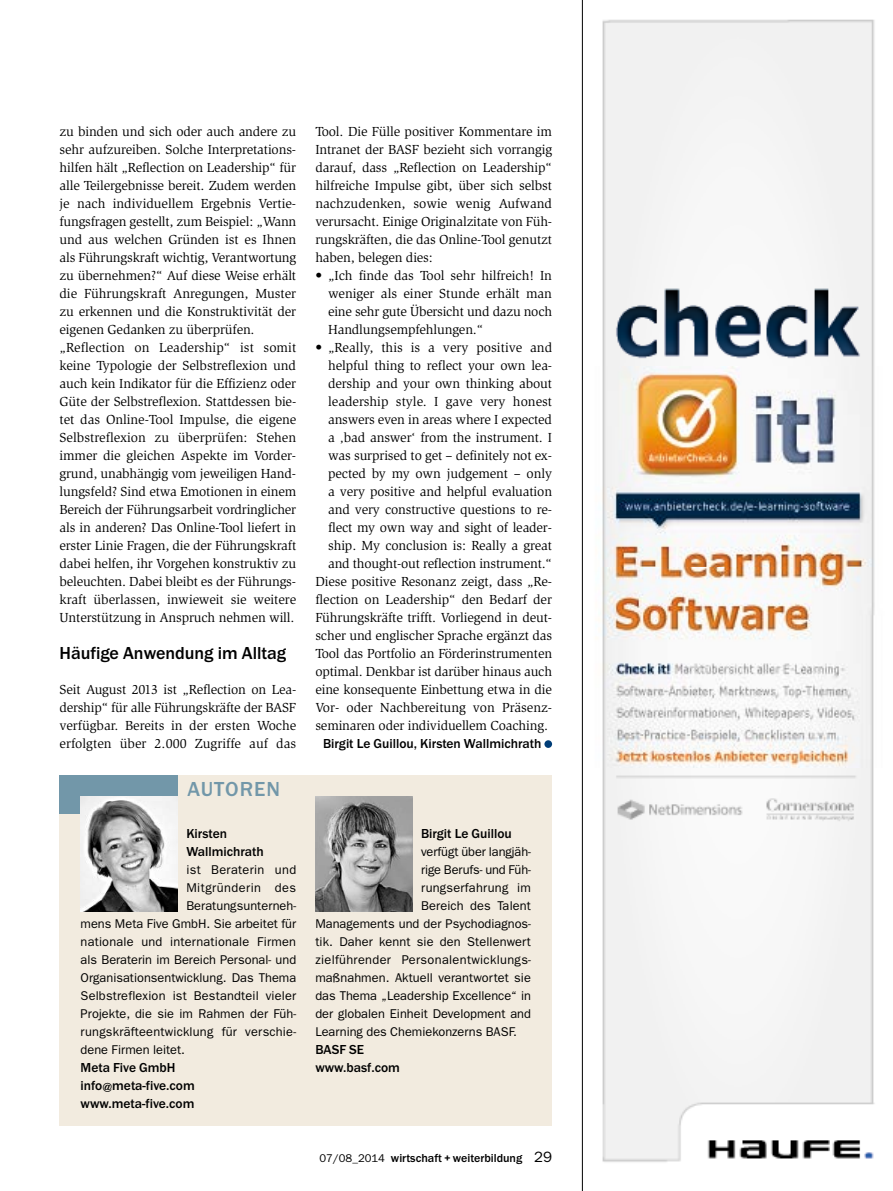
<style>
.page{position:relative;width:893px;height:1191px;background:#fff}
.page>*{position:absolute;margin:0;border:0;box-sizing:border-box;transform-origin:0 0}
.t1{font:500 21px "Franklin Goth EF";color:#7297a9}
.t2{font:500 18px "Franklin Goth EF";color:#000}
.t3{font:13.5px/18px "Slimbach Std";letter-spacing:-.01em;color:#000;text-align:justify}
.t4{font:500 13.5px/18px "Franklin Goth EF";color:#000}
.t5{font:12.75px "Franklin Gothic";letter-spacing:.005em;color:#000}
.t6{font:12.75px "Franklin Gothic";letter-spacing:.025em;color:#000}
.t7{font:12.75px "Franklin Gothic";letter-spacing:.035em;color:#000}
.t8{font:500 12px "Franklin Goth EF";color:#000}
.s1{font-family:"Franklin Gothic";font-weight:400;font-size:11.25px}
.s2{font-family:"Franklin Gothic";font-weight:400;font-size:15px}
</style>
<div class="page">
<img style="left:602px;top:19px;width:273px;height:1143px">
<div style="left:544px;top:740px;width:8px;height:8px;background:#003d77;border-radius:50%"></div>
<div style="left:60px;top:775px;width:492px;height:351px;background:#f2ebdf"></div>
<div style="left:60px;top:775px;width:118px;height:39px;background:#7297a9"></div>
<img style="left:315px;top:796px;width:98px;height:115px">
<img style="left:81px;top:796px;width:97px;height:115px">
<hr style="left:582px;top:0;width:1px;height:1191px;background:#000">
<p class="t3" style="left:60px;top:122px;width:238px;text-align:left">zu binden und sich oder auch andere zu sehr aufzureiben. Solche Interpretations&shy;hilfen hält „Reflection on Leadership“ für alle Teilergebnisse bereit. Zudem werden je nach individuellem Ergebnis Vertie&shy;fungsfragen gestellt, zum Beispiel: „Wann und aus welchen Gründen ist es Ihnen als Führungskraft wichtig, Verantwortung zu übernehmen?“ Auf diese Weise erhält die Führungskraft Anregungen, Muster zu erkennen und die Konstruktivität der eigenen Gedanken zu überprüfen. „Reflection on Leadership“ ist somit keine Typologie der Selbstreflexion und auch kein Indikator für die Effizienz oder Güte der Selbstreflexion. Stattdessen bie&shy;tet das Online-Tool Impulse, die eigene Selbstreflexion zu überprüfen: Stehen immer die gleichen Aspekte im Vorder&shy;grund, unabhängig vom jeweiligen Hand&shy;lungsfeld? Sind etwa Emotionen in einem Bereich der Führungsarbeit vordringlicher als in anderen? Das Online-Tool liefert in erster Linie Fragen, die der Führungskraft dabei helfen, ihr Vorgehen konstruktiv zu beleuchten. Dabei bleibt es der Führungs&shy;kraft überlassen, inwieweit sie weitere Unterstützung in Anspruch nehmen will.</p>
<h2 class="t2" style="left:60px;top:643px;width:228px">Häufige Anwendung im Alltag</h2>
<p class="t3" style="left:60px;top:680px;width:238px">Seit August 2013 ist „Reflection on Lea&shy;dership“ für alle Führungskräfte der BASF verfügbar. Bereits in der ersten Woche erfolgten über 2.000 Zugriffe auf das</p>
<h1 class="t1" style="left:187px;top:777px;width:94px">Autoren</h1>
<p class="t4" style="left:186px;top:824px;width:79px">Kirsten<br>Wallmichrath</p>
<p class="t6" style="left:186px;top:862px;width:111px">ist Beraterin und</p>
<p class="t7" style="left:186px;top:880px;width:111px">Mitgründerin des</p>
<p class="t5" style="left:186px;top:898px;width:111px">Beratungsunterneh-</p>
<p class="t5" style="left:81px;top:916px;width:217px">mens Meta Five GmbH. Sie arbeitet für</p>
<p class="t5" style="left:81px;top:934px;width:217px">nationale und internationale Firmen</p>
<p class="t5" style="left:81px;top:952px;width:217px">als Beraterin im Bereich Personal- und</p>
<p class="t5" style="left:81px;top:970px;width:217px">Organisationsentwicklung. Das Thema</p>
<p class="t5" style="left:81px;top:988px;width:217px">Selbstreflexion ist Bestandteil vieler</p>
<p class="t5" style="left:81px;top:1006px;width:217px">Projekte, die sie im Rahmen der Füh-</p>
<p class="t5" style="left:81px;top:1024px;width:217px">rungskräfteentwicklung für verschie-</p>
<p class="t5" style="left:81px;top:1042px;width:106px">dene Firmen leitet.</p>
<p class="t4" style="left:81px;top:1058px;width:116px">Meta Five GmbH info@meta-five.com www.meta-five.com</p>
<p class="t3" style="left:315px;top:122px;width:238px">Tool. Die Fülle positiver Kommentare im Intranet der BASF bezieht sich vorrangig darauf, dass „Reflection on Leadership“ hilfreiche Impulse gibt, über sich selbst nachzudenken, sowie wenig Aufwand verursacht. Einige Originalzitate von Füh&shy;rungskräften, die das Online-Tool genutzt haben, belegen dies:</p>
<p class="t3" style="left:328px;top:266px;width:225px;text-indent:-13px">• „Ich finde das Tool sehr hilfreich! In weniger als einer Stunde erhält man eine sehr gute Übersicht und dazu noch Handlungsempfehlungen.“</p>
<p class="t3" style="left:315px;top:338px;width:238px">• „Really, this is a very positive and</p>
<p class="t3" style="left:328px;top:356px;width:226px">helpful thing to reflect your own lea-</p>
<p class="t3" style="left:328px;top:374px;width:225px">dership and your own thinking about</p>
<p class="t3" style="left:328px;top:392px;width:225px">leadership style. I gave very honest</p>
<p class="t3" style="left:328px;top:410px;width:225px">answers even in areas where I expected</p>
<p class="t3" style="left:328px;top:428px;width:225px">a ‚bad answer‘ from the instrument. I</p>
<p class="t3" style="left:328px;top:446px;width:225px">was surprised to get – definitely not ex-</p>
<p class="t3" style="left:328px;top:464px;width:225px">pected by my own judgement – only</p>
<p class="t3" style="left:328px;top:482px;width:225px">a very positive and helpful evaluation</p>
<p class="t3" style="left:328px;top:500px;width:225px">and very constructive questions to re-</p>
<p class="t3" style="left:328px;top:518px;width:225px">flect my own way and sight of leader-</p>
<p class="t3" style="left:328px;top:536px;width:225px">ship. My conclusion is: Really a great</p>
<p class="t3" style="left:328px;top:554px;width:225px">and thought-out reflection instrument.“</p>
<p class="t3" style="left:315px;top:572px;width:238px">Diese positive Resonanz zeigt, dass „Re-</p>
<p class="t3" style="left:315px;top:590px;width:238px">flection on Leadership“ den Bedarf der</p>
<p class="t3" style="left:315px;top:608px;width:238px">Führungskräfte trifft. Vorliegend in deut-</p>
<p class="t3" style="left:315px;top:626px;width:238px">scher und englischer Sprache ergänzt das</p>
<p class="t3" style="left:315px;top:644px;width:238px">Tool das Portfolio an Förderinstrumenten</p>
<p class="t3" style="left:315px;top:662px;width:238px">optimal. Denkbar ist darüber hinaus auch</p>
<p class="t3" style="left:315px;top:680px;width:238px">eine konsequente Einbettung etwa in die</p>
<p class="t3" style="left:315px;top:698px;width:237px">Vor- oder Nachbereitung von Präsenz-</p>
<p class="t3" style="left:315px;top:716px;width:234px">seminaren oder individuellem Coaching.</p>
<p class="t4" style="left:323px;top:734px;width:220px">Birgit Le Guillou, Kirsten Wallmichrath</p>
<p class="t4" style="left:421px;top:824px;width:92px">Birgit Le Guillou</p>
<p class="t5" style="left:421px;top:844px;width:111px">verfügt über langjäh-</p>
<p class="t5" style="left:421px;top:862px;width:111px">rige Berufs- und Füh-</p>
<p class="t5" style="left:421px;top:880px;width:111px">rungserfahrung im</p>
<p class="t5" style="left:421px;top:898px;width:111px">Bereich des Talent</p>
<p class="t5" style="left:315px;top:916px;width:217px">Managements und der Psychodiagnos-</p>
<p class="t5" style="left:315px;top:934px;width:217px">tik. Daher kennt sie den Stellenwert</p>
<p class="t6" style="left:315px;top:952px;width:217px">zielführender Personalentwicklungs-</p>
<p class="t5" style="left:315px;top:970px;width:217px">maßnahmen. Aktuell verantwortet sie</p>
<p class="t5" style="left:315px;top:988px;width:217px">das Thema „Leadership Excellence“ in</p>
<p class="t5" style="left:315px;top:1006px;width:217px">der globalen Einheit Development and</p>
<p class="t5" style="left:315px;top:1024px;width:203px">Learning des Chemiekonzerns BASF.</p>
<p class="t4" style="left:315px;top:1040px;width:86px">BASF SE www.basf.com</p>
<p class="t8" style="left:320px;top:1151px;width:234px"><span class="s1">07/08_2014</span> wirtschaft + weiterbildung <span class="s2">29</span></p>
</div>
